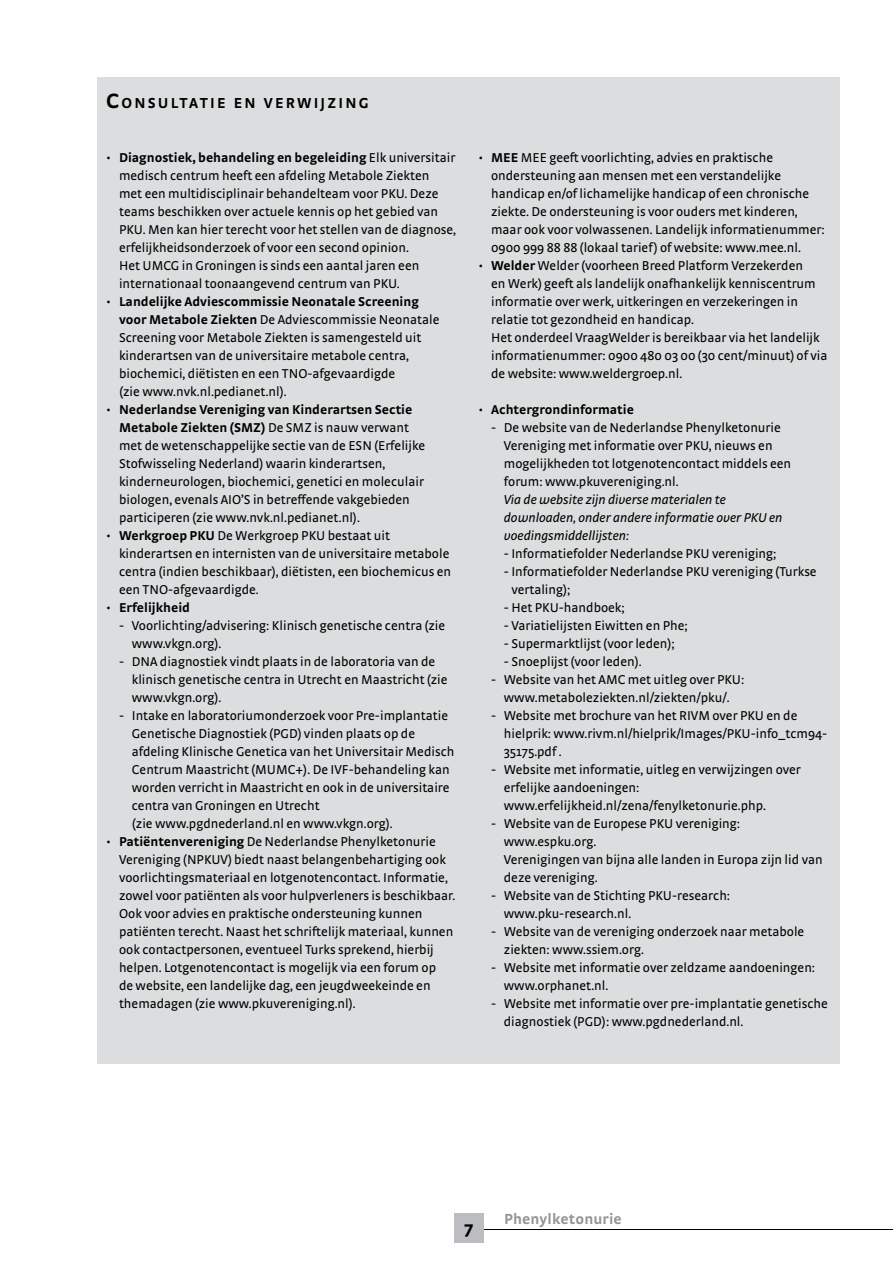
<style>
.page{position:relative;width:893px;height:1263px;background:#fff}
.page>*{position:absolute;margin:0;border:0;box-sizing:border-box;transform-origin:0 0}
.t1{font:700 18.6px "Strada";color:#000}
.t2{font:700 15.3px "Strada";letter-spacing:.005em;color:#939598}
.t3{font:700 15.15px "Strada";letter-spacing:.145em;color:#000}
.t4{font:13.5px/18px "Strada";color:#000}
.t5{font:italic 13.5px/18px "Strada";color:#000}
.t6{font:700 13.5px "Strada";color:#000}
.s1{font-size:21.75px}
.s2{font-weight:700}
.s3{font-weight:400}
</style>
<div class="page">
<hr style="left:457px;top:1229px;width:436px;height:1px;background:#000">
<div style="left:454px;top:1213px;width:29px;height:30px;background:#bcbdc0"></div>
<div style="left:97px;top:77px;width:743px;height:986px;background:#dcddde"></div>
<p class="t3" style="left:106px;top:94px;width:264px"><span class="s1">C</span>ONSULTATIE EN VERWIJZING</p>
<p class="t4" style="left:119px;top:148px;width:339px;text-indent:-13px">• <span class="s2">Diagnostiek, behandeling en begeleiding</span> Elk universitair medisch centrum heeft een afdeling Metabole Ziekten<br>met een multidisciplinair behandelteam voor PKU. Deze teams beschikken over actuele kennis op het gebied van PKU. Men kan hier terecht voor het stellen van de diagnose, erfelijkheidsonderzoek of voor een second opinion.<br>Het UMCG in Groningen is sinds een aantal jaren een internationaal toonaangevend centrum van PKU.</p>
<p class="t4" style="left:119px;top:292px;width:322px;text-indent:-13px">• <span class="s2">Landelijke Adviescommissie Neonatale Screening voor Metabole Ziekten</span> De Adviescommissie Neonatale Screening voor Metabole Ziekten is samengesteld uit kinderartsen van de universitaire metabole centra, biochemici, diëtisten en een TNO-afgevaardigde<br>(zie www.nvk.nl.pedianet.nl).</p>
<p class="t4" style="left:119px;top:400px;width:308px;text-indent:-13px">• <span class="s2">Nederlandse Vereniging van Kinderartsen Sectie Metabole Ziekten (SMZ)</span> De SMZ is nauw verwant met de wetenschappelijke sectie van de ESN (Erfelijke Stofwisseling Nederland)waarin kinderartsen, kinderneurologen, biochemici, genetici en moleculair biologen, evenals AIO’S in betreffende vakgebieden participeren (zie www.nvk.nl.pedianet.nl).</p>
<p class="t4" style="left:119px;top:526px;width:334px;text-indent:-13px">• <span class="s2">Werkgroep PKU</span> De Werkgroep PKU bestaat uit kinderartsen en internisten van de universitaire metabole centra (indien beschikbaar), diëtisten, een biochemicus en een TNO-afgevaardigde.</p>
<p class="t6" style="left:106px;top:599px;width:85px"><span class="s3">•</span> Erfelijkheid</p>
<p class="t4" style="left:132px;top:616px;width:315px;text-indent:-13px">- Voorlichting/advisering: Klinisch genetische centra (zie www.vkgn.org).</p>
<p class="t4" style="left:132px;top:652px;width:317px;text-indent:-13px">- DNA diagnostiek vindt plaats in de laboratoria van de klinisch genetische centra in Utrecht en Maastricht(zie www.vkgn.org).</p>
<p class="t4" style="left:132px;top:706px;width:324px;text-indent:-13px">- Intake en laboratoriumonderzoek voor Pre-implantatie Genetische Diagnostiek (PGD) vinden plaats op de afdeling Klinische Genetica van het Universitair Medisch Centrum Maastricht(MUMC+). De IVF-behandeling kan worden verricht in Maastricht en ook in de universitaire centra van Groningen en Utrecht<br>(zie www.pgdnederland.nl en www.vkgn.org).</p>
<p class="t4" style="left:119px;top:832px;width:338px;text-indent:-13px">• <span class="s2">Patiëntenvereniging</span> De Nederlandse Phenylketonurie Vereniging (NPKUV) biedt naast belangenbehartiging ook voorlichtingsmateriaal en lotgenotencontact. Informatie, zowel voor patiënten als voor hulpverleners is beschikbaar.<br>Ook voor advies en praktische ondersteuning kunnen patiënten terecht. Naast het schriftelijk materiaal, kunnen ook contactpersonen, eventueel Turks sprekend, hierbij helpen. Lotgenotencontact is mogelijk via een forum op<br>de website, een landelijke dag, een jeugdweekeinde en themadagen (zie www.pkuvereniging.nl).</p>
<p class="t4" style="left:491px;top:148px;width:335px;text-indent:-13px">• <span class="s2">MEE</span> MEE geeft voorlichting, advies en praktische ondersteuning aan mensen met een verstandelijke handicap en/of lichamelijke handicap of een chronische ziekte. De ondersteuning is voor ouders met kinderen, maar ook voor volwassenen. Landelijk informatienummer:<br>0900 999 88 88 (lokaal tarief) of website: www.mee.nl.</p>
<p class="t4" style="left:491px;top:256px;width:338px;text-indent:-13px">• <span class="s2">Welder</span> Welder(voorheen Breed Platform Verzekerden<br>en Werk) geeft als landelijk onafhankelijk kenniscentrum informatie over werk, uitkeringen en verzekeringen in relatie tot gezondheid en handicap.<br>Het onderdeel VraagWelder is bereikbaar via het landelijk informatienummer: 0900 480 03 00 (30 cent/minuut) of via de website: www.weldergroep.nl.</p>
<p class="t6" style="left:478px;top:401px;width:157px"><span class="s3">•</span> Achtergrondinformatie</p>
<p class="t4" style="left:504px;top:418px;width:289px;text-indent:-13px">- De website van de Nederlandse Phenylketonurie Vereniging met informatie over PKU, nieuws en mogelijkheden tot lotgenotencontact middels een forum: www.pkuvereniging.nl.</p>
<p class="t5" style="left:504px;top:490px;width:280px">Via de website zijn diverse materialen te downloaden, onder andere informatie over PKU en voedingsmiddellijsten:</p>
<p class="t4" style="left:504px;top:544px;width:274px">- Informatiefolder Nederlandse PKU vereniging;</p>
<p class="t4" style="left:511px;top:562px;width:307px;text-indent:-8px">- Informatiefolder Nederlandse PKU vereniging (Turkse vertaling);</p>
<p class="t4" style="left:504px;top:598px;width:123px">- Het PKU-handboek;</p>
<p class="t4" style="left:504px;top:616px;width:186px">- Variatielijsten Eiwitten en Phe;</p>
<p class="t4" style="left:504px;top:634px;width:173px">- Supermarktlijst(voor leden);</p>
<p class="t4" style="left:504px;top:652px;width:139px">- Snoeplijst(voor leden).</p>
<p class="t4" style="left:491px;top:670px;width:255px;text-align:center">- Website van het AMC met uitleg over PKU: www.metaboleziekten.nl/ziekten/pku/.</p>
<p class="t4" style="left:504px;top:706px;width:325px;text-indent:-13px">- Website met brochure van het RIVM over PKU en de hielprik: www.rivm.nl/hielprik/Images/PKU-info_tcm94-<br>35175.pdf .</p>
<p class="t4" style="left:504px;top:760px;width:298px;text-indent:-13px">- Website met informatie, uitleg en verwijzingen over erfelijke aandoeningen: www.erfelijkheid.nl/zena/fenylketonurie.php.</p>
<p class="t4" style="left:504px;top:814px;width:320px;text-indent:-13px">- Website van de Europese PKU vereniging: www.espku.org.<br>Verenigingen van bijna alle landen in Europa zijn lid van deze vereniging.</p>
<p class="t4" style="left:504px;top:886px;width:228px;text-indent:-13px">- Website van de Stichting PKU-research: www.pku-research.nl.</p>
<p class="t4" style="left:504px;top:922px;width:302px;text-indent:-13px">- Website van de vereniging onderzoek naar metabole ziekten: www.ssiem.org.</p>
<p class="t4" style="left:504px;top:958px;width:313px;text-indent:-13px">- Website met informatie over zeldzame aandoeningen: www.orphanet.nl.</p>
<p class="t4" style="left:504px;top:994px;width:326px;text-indent:-13px">- Website met informatie over pre-implantatie genetische diagnostiek (PGD): www.pgdnederland.nl.</p>
<h1 class="t1" style="left:464px;top:1216px;width:11px">7</h1>
<p class="t2" style="left:504px;top:1210px;width:119px">Phenylketonurie</p>
</div>
